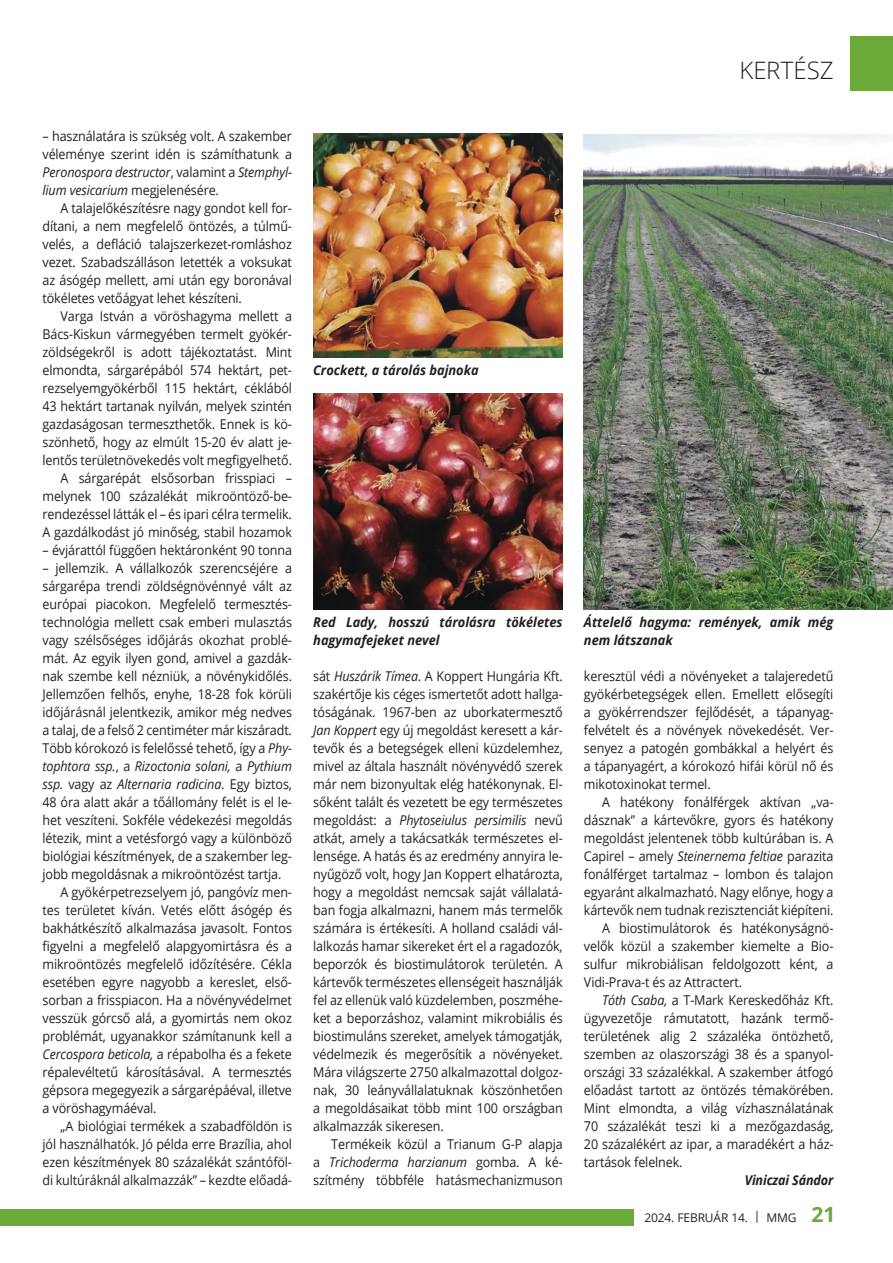
<style>
.page{position:relative;width:893px;height:1263px;background:#fff}
.page>*{position:absolute;margin:0;border:0;box-sizing:border-box;transform-origin:0 0}
.t1{font:300 24px "Open Sans";letter-spacing:.005em;color:#231f20}
.t2{font:13.5px/18px "Open Sans";letter-spacing:-.01em;color:#231f20;text-align:justify;scale:.93 1}
.t3{font:italic 700 13.5px/18px "Open Sans";color:#231f20;scale:.95 1}
.t4{font:italic 13.5px "Open Sans";letter-spacing:-.01em;color:#231f20;scale:.93 1}
.t5{font:italic 700 13.5px "Open Sans";color:#231f20;scale:.93 1}
.t6{font:12px "Open Sans";letter-spacing:-.01em;color:#231f20}
.s1{font-style:italic}
.s2{font-style:normal}
.s3{font-weight:700;font-size:21px;color:#6baa39}
</style>
<div class="page">
<div style="left:850px;top:37px;width:43px;height:54px;background:#6baa39"></div>
<div style="left:0;top:1210px;width:634px;height:16px;background:#6baa39"></div>
<img style="left:313px;top:133px;width:250px;height:224px">
<img style="left:313px;top:393px;width:250px;height:216px">
<img style="left:584px;top:134px;width:309px;height:475px">
<h1 class="t1" style="left:739px;top:53px;width:96px">KERTÉSZ</h1>
<p class="t2" style="left:43px;top:127px;width:270px">– használatára is szükség volt. A szakember véleménye szerint idén is számíthatunk a <span class="s1">Peronospora destructor</span>, valamint a <span class="s1">Stemphyl&shy;lium vesicarium</span> megjelenésére.</p>
<p class="t2" style="left:43px;top:199px;width:270px;text-indent:18px">A talajelőkészítésre nagy gondot kell for&shy;dítani, a nem megfelelő öntözés, a túlmű&shy;velés, a defláció talajszerkezet-romláshoz vezet. Szabadszálláson letették a voksukat az ásógép mellett, ami után egy boronával tökéletes vetőágyat lehet készíteni.</p>
<p class="t2" style="left:43px;top:307px;width:270px;text-align:right">Varga István a vöröshagyma mellett a Bács-Kiskun vármegyében termelt gyökér&shy;zöldségekről is adott tájékoztatást. Mint elmondta, sárgarépából 574 hektárt, pet&shy;rezselyemgyökérből 115 hektárt, céklából 43 hektárt tartanak nyilván, melyek szintén gazdaságosan termeszthetők. Ennek is kö&shy;szönhető, hogy az elmúlt 15-20 év alatt je&shy;lentős területnövekedés volt megfigyelhető.<br>A sárgarépát elsősorban frisspiaci – melynek 100 százalékát mikroöntöző-be&shy;rendezéssel látták el – és ipari célra termelik.<br>A gazdálkodást jó minőség, stabil hozamok</p>
<p class="t2" style="left:43px;top:541px;width:270px">– évjárattól függően hektáronként 90 tonna</p>
<p class="t2" style="left:43px;top:559px;width:270px">– jellemzik. A vállalkozók szerencséjére a</p>
<p class="t2" style="left:43px;top:577px;width:270px">sárgarépa trendi zöldségnövénnyé vált az</p>
<p class="t2" style="left:43px;top:595px;width:270px">európai piacokon. Megfelelő termesztés-</p>
<p class="t2" style="left:43px;top:613px;width:270px">technológia mellett csak emberi mulasztás</p>
<p class="t2" style="left:43px;top:631px;width:270px">vagy szélsőséges időjárás okozhat problé-</p>
<p class="t2" style="left:43px;top:649px;width:270px">mát. Az egyik ilyen gond, amivel a gazdák-</p>
<p class="t2" style="left:43px;top:667px;width:270px">nak szembe kell nézniük, a növénykidőlés.</p>
<p class="t2" style="left:43px;top:685px;width:270px">Jellemzően felhős, enyhe, 18-28 fok körüli</p>
<p class="t2" style="left:43px;top:703px;width:270px">időjárásnál jelentkezik, amikor még nedves</p>
<p class="t2" style="left:43px;top:721px;width:270px">a talaj, de a felső 2 centiméter már kiszáradt.</p>
<p class="t2" style="left:43px;top:739px;width:270px">Több kórokozó is felelőssé tehető, így a <span class="s1">Phy-</span></p>
<p class="t4" style="left:43px;top:757px;width:270px">tophtora ssp.<span class="s2">, a</span> Rizoctonia solani, <span class="s2">a</span> Pythium</p>
<p class="t4" style="left:43px;top:775px;width:270px">ssp. <span class="s2">vagy az</span> Alternaria radicina<span class="s2">. Egy biztos,</span></p>
<p class="t2" style="left:43px;top:793px;width:270px">48 óra alatt akár a tőállomány felét is el le-</p>
<p class="t2" style="left:43px;top:811px;width:270px">het veszíteni. Sokféle védekezési megoldás</p>
<p class="t2" style="left:43px;top:829px;width:270px">létezik, mint a vetésforgó vagy a különböző</p>
<p class="t2" style="left:43px;top:847px;width:270px">biológiai készítmények, de a szakember leg-</p>
<p class="t2" style="left:43px;top:865px;width:258px">jobb megoldásnak a mikroöntözést tartja.</p>
<p class="t2" style="left:61px;top:883px;width:250px">A gyökérpetrezselyem jó, pangóvíz men-</p>
<p class="t2" style="left:43px;top:901px;width:270px">tes területet kíván. Vetés előtt ásógép és</p>
<p class="t2" style="left:43px;top:919px;width:270px">bakhátkészítő alkalmazása javasolt. Fontos</p>
<p class="t2" style="left:43px;top:937px;width:270px">figyelni a megfelelő alapgyomirtásra és a</p>
<p class="t2" style="left:43px;top:955px;width:270px">mikroöntözés megfelelő időzítésére. Cékla</p>
<p class="t2" style="left:43px;top:973px;width:270px">esetében egyre nagyobb a kereslet, első-</p>
<p class="t2" style="left:43px;top:991px;width:270px">sorban a frisspiacon. Ha a növényvédelmet</p>
<p class="t2" style="left:43px;top:1009px;width:270px">vesszük górcső alá, a gyomirtás nem okoz</p>
<p class="t2" style="left:43px;top:1027px;width:270px">problémát, ugyanakkor számítanunk kell a</p>
<p class="t4" style="left:43px;top:1045px;width:270px">Cercospora beticola, <span class="s2">a répabolha és a fekete</span></p>
<p class="t2" style="left:43px;top:1063px;width:270px">répalevéltetű károsításával. A termesztés</p>
<p class="t2" style="left:43px;top:1081px;width:270px">gépsora megegyezik a sárgarépáéval, illetve</p>
<p class="t2" style="left:43px;top:1099px;width:124px">a vöröshagymáéval.</p>
<p class="t2" style="left:61px;top:1117px;width:250px">„A biológiai termékek a szabadföldön is</p>
<p class="t2" style="left:43px;top:1135px;width:270px">jól használhatók. Jó példa erre Brazília, ahol</p>
<p class="t2" style="left:43px;top:1153px;width:270px">ezen készítmények 80 százalékát szántóföl-</p>
<p class="t2" style="left:43px;top:1171px;width:270px">di kultúráknál alkalmazzák” – kezdte előadá-</p>
<p class="t3" style="left:313px;top:361px;width:176px">Crockett, a tárolás bajnoka</p>
<p class="t3" style="left:313px;top:613px;width:264px">Red Lady, hosszú tárolásra tökéletes hagymafejeket nevel</p>
<p class="t3" style="left:584px;top:613px;width:264px">Áttelelő hagyma: remények, amik még nem látszanak</p>
<p class="t2" style="left:313px;top:667px;width:270px">sát <span class="s1">Huszárik Tímea</span>. A Koppert Hungária Kft. szakértője kis céges ismertetőt adott hallga&shy;tóságának. 1967-ben az uborkatermesztő <span class="s1">Jan Koppert</span> egy új megoldást keresett a kár&shy;tevők és a betegségek elleni küzdelemhez, mivel az általa használt növényvédő szerek már nem bizonyultak elég hatékonynak. El&shy;sőként talált és vezetett be egy természetes megoldást: a <span class="s1">Phytoseiulus persimilis</span> nevű atkát, amely a takácsatkák természetes el&shy;lensége. A hatás és az eredmény annyira le&shy;nyűgöző volt, hogy Jan Koppert elhatározta, hogy a megoldást nemcsak saját vállalatá&shy;ban fogja alkalmazni, hanem más termelők számára is értékesíti. A holland családi vál&shy;lalkozás hamar sikereket ért el a ragadozók, beporzók és biostimulátorok területén. A kártevők természetes ellenségeit használják fel az ellenük való küzdelemben, poszméhe&shy;ket a beporzáshoz, valamint mikrobiális és biostimuláns szereket, amelyek támogatják, védelmezik és megerősítik a növényeket.<br>Mára világszerte 2750 alkalmazottal dolgoz&shy;nak, 30 leányvállalatuknak köszönhetően a megoldásaikat több mint 100 országban alkalmazzák sikeresen.</p>
<p class="t2" style="left:313px;top:1135px;width:270px;text-indent:18px">Termékeik közül a Trianum G-P alapja a <span class="s1">Trichoderma harzianum</span> gomba. A ké&shy;szítmény többféle hatásmechanizmuson</p>
<p class="t2" style="left:584px;top:667px;width:270px">keresztül védi a növényeket a talajeredetű gyökérbetegségek ellen. Emellett elősegíti a gyökérrendszer fejlődését, a tápanyag&shy;felvételt és a növények növekedését. Ver&shy;senyez a patogén gombákkal a helyért és a tápanyagért, a kórokozó hifái körül nő és mikotoxinokat termel.</p>
<p class="t2" style="left:602px;top:793px;width:250px">A hatékony fonálférgek aktívan „va-</p>
<p class="t2" style="left:584px;top:811px;width:270px">dásznak” a kártevőkre, gyors és hatékony</p>
<p class="t2" style="left:584px;top:829px;width:270px">megoldást jelentenek több kultúrában is. A</p>
<p class="t2" style="left:584px;top:847px;width:270px">Capirel – amely <span class="s1">Steinernema feltiae</span> parazita</p>
<p class="t2" style="left:584px;top:865px;width:270px">fonálférget tartalmaz – lombon és talajon</p>
<p class="t2" style="left:584px;top:883px;width:270px">egyaránt alkalmazható. Nagy előnye, hogy a</p>
<p class="t2" style="left:584px;top:901px;width:270px">kártevők nem tudnak rezisztenciát kiépíteni.</p>
<p class="t2" style="left:602px;top:919px;width:250px">A biostimulátorok és hatékonyságnö-</p>
<p class="t2" style="left:584px;top:937px;width:270px">velők közül a szakember kiemelte a Bio-</p>
<p class="t2" style="left:584px;top:955px;width:270px">sulfur mikrobiálisan feldolgozott ként, a</p>
<p class="t2" style="left:584px;top:973px;width:172px">Vidi-Prava-t és az Attractert.</p>
<p class="t2" style="left:602px;top:991px;width:250px"><span class="s1">Tóth Csaba,</span> a T-Mark Kereskedőház Kft.</p>
<p class="t2" style="left:584px;top:1009px;width:270px">ügyvezetője rámutatott, hazánk termő-</p>
<p class="t2" style="left:584px;top:1027px;width:270px">területének alig 2 százaléka öntözhető,</p>
<p class="t2" style="left:584px;top:1045px;width:270px">szemben az olaszországi 38 és a spanyol-</p>
<p class="t2" style="left:584px;top:1063px;width:270px">országi 33 százalékkal. A szakember átfogó</p>
<p class="t2" style="left:584px;top:1081px;width:270px">előadást tartott az öntözés témakörében.</p>
<p class="t2" style="left:584px;top:1099px;width:270px">Mint elmondta, a világ vízhasználatának</p>
<p class="t2" style="left:584px;top:1117px;width:270px">70 százalékát teszi ki a mezőgazdaság,</p>
<p class="t2" style="left:584px;top:1135px;width:270px">20 százalékért az ipar, a maradékért a ház-</p>
<p class="t2" style="left:584px;top:1153px;width:108px">tartások felelnek.</p>
<p class="t5" style="left:745px;top:1170px;width:97px">Viniczai Sándor</p>
<p class="t6" style="left:644px;top:1209px;width:193px">2024. FEBRUÁR 14. | MMG <span class="s3">21</span></p>
</div>
